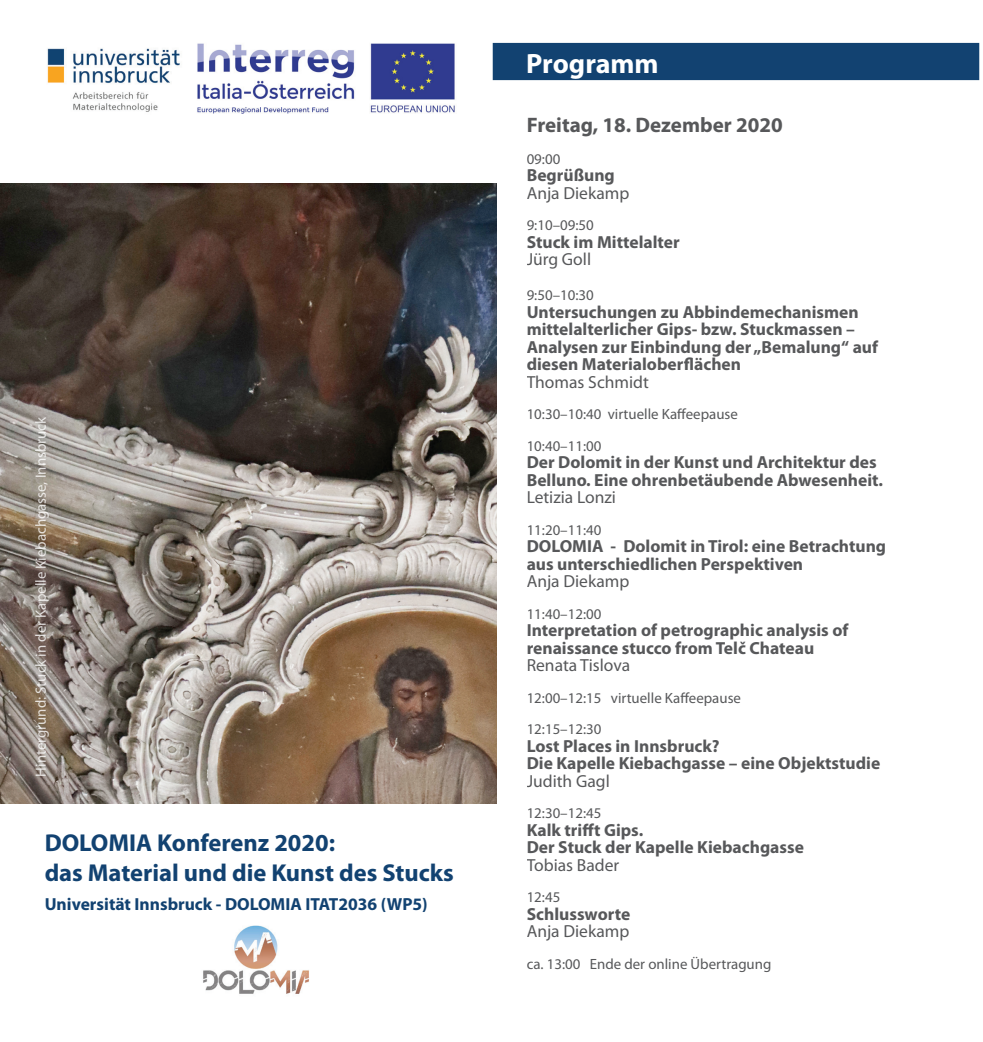
<style>
.page{position:relative;width:983px;height:1042px;background:#fff}
.page>*{position:absolute;margin:0;border:0;box-sizing:border-box;transform-origin:0 0}
.t1{font:700 28px "Myriad Pro";color:#fff}
.t2{font:700 24.5px/29.4px "Myriad Pro";color:#124271}
.t3{font:700 21px "Myriad Pro";color:#57585a}
.t4{font:700 17.5px/17.5px "Myriad Pro";color:#57585a}
.t5{font:17.5px "Myriad Pro";color:#57585a}
.t6{font:700 17.5px "Myriad Pro";color:#124271}
.t7{font:14.88px/31.5px "Myriad Pro";color:#57585a}
.t8{font:14.88px "Myriad Pro";color:#fff}
</style>
<div class="page">
<div style="left:492px;top:43px;width:486px;height:37px;background:#124271"></div>
<img style="left:0;top:183px;width:496px;height:621px">
<img style="left:203px;top:925px;width:106px;height:69px">
<img style="left:197px;top:43px;width:258px;height:71px">
<img style="left:47px;top:48px;width:133px;height:64px">
<p class="t8" style="left:32px;top:776px;width:361px;rotate:-90deg">Hintergrund: Stuck in der Kapelle Kiebachgasse, Innsbruck</p>
<h2 class="t2" style="left:45px;top:827px;width:410px">DOLOMIA Konferenz 2020:<br>das Material und die Kunst des Stucks</h2>
<p class="t6" style="left:45px;top:892px;width:384px">Universität Innsbruck - DOLOMIA ITAT2036 (WP5)</p>
<h1 class="t1" style="left:526px;top:45px;width:134px">Programm</h1>
<p class="t3" style="left:526px;top:111px;width:257px">Freitag, 18. Dezember 2020</p>
<p class="t7" style="left:526px;top:143px;width:35px">09:00</p>
<p class="t4" style="left:526px;top:166px;width:90px">Begrüßung</p>
<p class="t5" style="left:526px;top:182px;width:104px">Anja Diekamp</p>
<p class="t7" style="left:526px;top:209px;width:69px">9:10–09:50</p>
<p class="t4" style="left:526px;top:232px;width:155px">Stuck im Mittelalter</p>
<p class="t5" style="left:526px;top:248px;width:66px">Jürg Goll</p>
<p class="t7" style="left:526px;top:279px;width:69px">9:50–10:30</p>
<p class="t4" style="left:526px;top:302px;width:353px">Untersuchungen zu Abbindemechanismen mittelalterlicher Gips- bzw. Stuckmassen – Analysen zur Einbindung der „Bemalung“ auf diesen Materialoberflächen</p>
<p class="t5" style="left:526px;top:371px;width:124px">Thomas Schmidt</p>
<p class="t7" style="left:526px;top:398px;width:213px">10:30–10:40 virtuelle Kaffeepause<br>10:40–11:00</p>
<p class="t4" style="left:526px;top:453px;width:358px">Der Dolomit in der Kunst und Architektur des<br>Belluno. Eine ohrenbetäubende Abwesenheit.</p>
<p class="t5" style="left:526px;top:486px;width:91px">Letizia Lonzi</p>
<p class="t7" style="left:526px;top:514px;width:76px">11:20–11:40</p>
<p class="t4" style="left:526px;top:537px;width:361px">DOLOMIA - Dolomit in Tirol: eine Betrachtung aus unterschiedlichen Perspektiven</p>
<p class="t5" style="left:526px;top:570px;width:104px">Anja Diekamp</p>
<p class="t7" style="left:526px;top:598px;width:76px">11:40–12:00</p>
<p class="t4" style="left:526px;top:621px;width:323px">Interpretation of petrographic analysis of renaissance stucco from Telč Chateau</p>
<p class="t5" style="left:526px;top:654px;width:105px">Renata Tislova</p>
<p class="t7" style="left:526px;top:682px;width:216px">12:00–12:15 virtuelle Kaffeepause<br>12:15–12:30</p>
<p class="t4" style="left:526px;top:736px;width:355px">Lost Places in Innsbruck?<br>Die Kapelle Kiebachgasse – eine Objektstudie</p>
<p class="t5" style="left:526px;top:770px;width:85px">Judith Gagl</p>
<p class="t7" style="left:526px;top:797px;width:76px">12:30–12:45</p>
<p class="t4" style="left:526px;top:820px;width:279px">Kalk trifft Gips.<br>Der Stuck der Kapelle Kiebachgasse</p>
<p class="t5" style="left:526px;top:854px;width:94px">Tobias Bader</p>
<p class="t7" style="left:526px;top:881px;width:35px">12:45</p>
<p class="t4" style="left:526px;top:904px;width:105px">Schlussworte</p>
<p class="t5" style="left:526px;top:920px;width:104px">Anja Diekamp</p>
<p class="t7" style="left:526px;top:948px;width:246px">ca. 13:00 Ende der online Übertragung</p>
</div>
